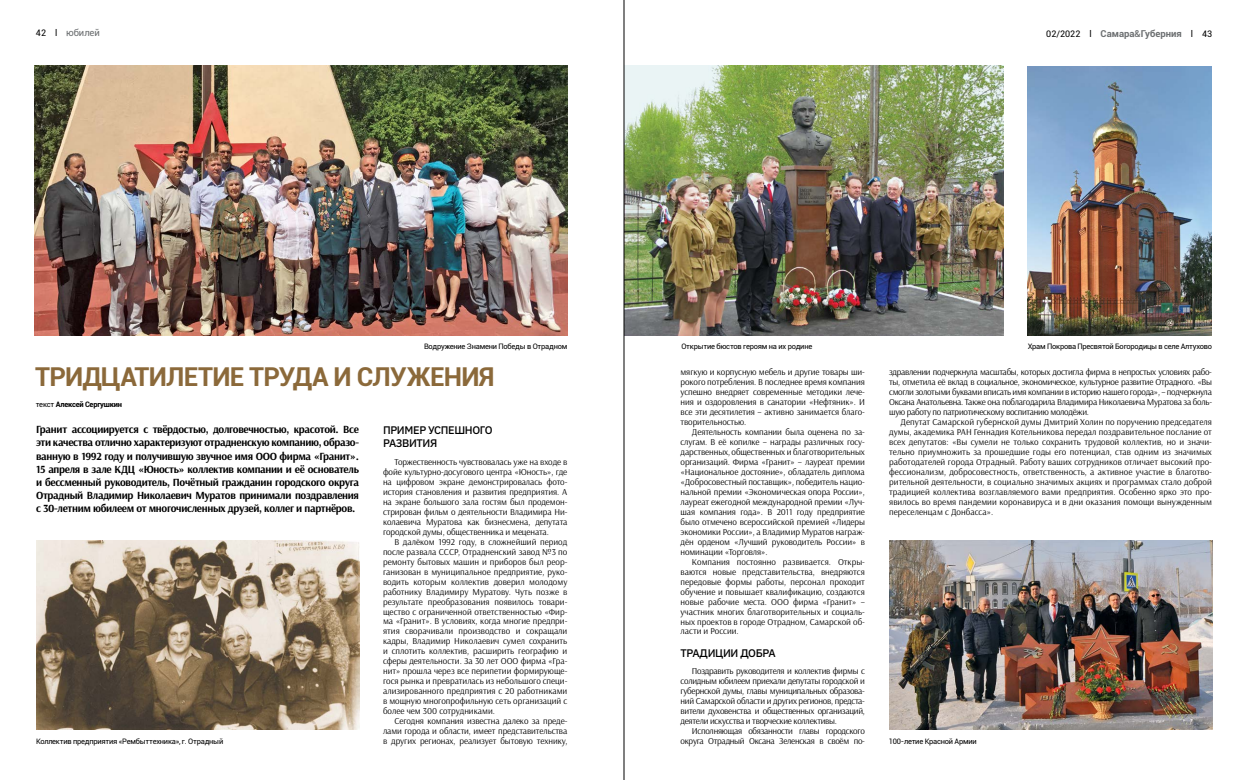
<style>
.page{position:relative;width:1248px;height:780px;background:#fff}
.page>*{position:absolute;margin:0;border:0;box-sizing:border-box;transform-origin:0 0}
.t1{font:700 26px "Roboto";letter-spacing:-.025em;color:#8b693a}
.t2{font:700 11px/13.2px "Arsenal";letter-spacing:-.03em;color:#000;text-align:justify}
.t3{font:600 11px/13px "Aneliza";letter-spacing:-.03em;color:#000}
.t4{font:700 9.5px "Roboto";color:#6c6f71}
.t5{font:9.5px "Roboto";color:#6c6f71}
.t6{font:9px/10px "Arsenal";letter-spacing:-.01em;color:#000;text-align:justify}
.t7{font:9px/10px "Arsenal";letter-spacing:-.03em;color:#000;text-align:right}
.t8{font:7.5px "Roboto";letter-spacing:-.03em;color:#000}
.t9{font:700 7.5px "Roboto";letter-spacing:-.03em;color:#000}
.s1{font-size:9px;color:#000}
.s2{font-weight:400;font-size:9px;color:#000}
.s3{font-weight:500}
.s4{font-weight:400}
</style>
<div class="page">
<img style="left:1027px;top:66px;width:184px;height:269px">
<img style="left:35px;top:66px;width:532px;height:269px">
<img style="left:624px;top:66px;width:379px;height:269px">
<img style="left:36px;top:540px;width:323px;height:189px">
<img style="left:889px;top:540px;width:323px;height:189px">
<hr style="left:623px;top:0;width:1px;height:780px;background:#000">
<p class="t5" style="left:36px;top:26px;width:65px"><span class="s1">42 l</span> юбилей</p>
<p class="t4" style="left:1046px;top:27px;width:167px"><span class="s2">02/2022 l</span> Самара<span class="s3">&amp;</span>Губерния <span class="s2">l 43</span></p>
<p class="t8" style="left:424px;top:341px;width:145px">Водружение Знамени Победы в Отрадном</p>
<p class="t8" style="left:681px;top:341px;width:132px">Открытие бюстов героям на их родине</p>
<p class="t8" style="left:1027px;top:341px;width:186px">Храм Покрова Пресвятой Богородицы в селе Алтухово</p>
<h1 class="t1" style="left:35px;top:358px;width:461px">ТРИДЦАТИЛЕТИЕ ТРУДА И СЛУЖЕНИЯ</h1>
<p class="t9" style="left:36px;top:399px;width:88px"><span class="s4">текст</span> Алексей Сергушкин</p>
<p class="t2" style="left:36px;top:423px;width:324px">Гранит ассоциируется с твёрдостью, долговечностью, красотой. Все эти качества отлично характеризуют отрадненскую компанию, образо&shy;ванную в 1992 году и получившую звучное имя ООО фирма «Гранит».<br>15 апреля в зале КДЦ «Юность» коллектив компании и её основатель и бессменный руководитель, Почётный гражданин городского округа Отрадный Владимир Николаевич Муратов принимали поздравления с 30-летним юбилеем от многочисленных друзей, коллег и партнёров.</p>
<p class="t6" style="left:680px;top:367px;width:186px">мягкую и корпусную мебель и другие товары ши&shy;рокого потребления. В последнее время компания успешно внедряет современные методики лече&shy;ния и оздоровления в санатории «Нефтяник». И все эти десятилетия – активно занимается благо&shy;творительностью.</p>
<p class="t6" style="left:680px;top:427px;width:186px;text-indent:11px">Деятельность компании была оценена по за&shy;слугам. В её копилке – награды различных госу&shy;дарственных, общественных и благотворительных организаций. Фирма «Гранит» – лауреат премии «Национальное достояние», обладатель диплома «Добросовестный поставщик», победитель нацио&shy;нальной премии «Экономическая опора России», лауреат ежегодной международной премии «Луч&shy;шая компания года». В 2011 году предприятие было отмечено всероссийской премией «Лидеры экономики России», а Владимир Муратов награж&shy;дён орденом «Лучший руководитель России» в номинации «Торговля».</p>
<p class="t6" style="left:680px;top:556px;width:186px;text-indent:11px">Компания постоянно развивается. Откры&shy;ваются новые представительства, внедряются передовые формы работы, персонал проходит обучение и повышает квалификацию, создаются новые рабочие места. ООО фирма «Гранит» – участник многих благотворительных и социаль&shy;ных проектов в городе Отрадном, Самарской об&shy;ласти и России.</p>
<p class="t3" style="left:680px;top:646px;width:97px">ТРАДИЦИИ ДОБРА</p>
<p class="t6" style="left:680px;top:666px;width:186px;text-indent:11px">Поздравить руководителя и коллектив фирмы с солидным юбилеем приехали депутаты городской и губернской думы, главы муниципальных образова&shy;ний Самарской области и других регионов, предста&shy;вители духовенства и общественных организаций, деятели искусства и творческие коллективы.</p>
<p class="t7" style="left:680px;top:726px;width:186px">Исполняющая обязанности главы городского округа Отрадный Оксана Зеленская в своём по-</p>
<p class="t6" style="left:889px;top:367px;width:324px">здравлении подчеркнула масштабы, которых достигла фирма в непростых условиях рабо&shy;ты, отметила её вклад в социальное, экономическое, культурное развитие Отрадного. «Вы смогли золотыми буквами вписать имя компании в историю нашего города», – подчеркнула Оксана Анатольевна. Также она поблагодарила Владимира Николаевича Муратова за боль&shy;шую работу по патриотическому воспитанию молодёжи.</p>
<p class="t6" style="left:889px;top:417px;width:324px;text-indent:11px">Депутат Самарской губернской думы Дмитрий Холин по поручению председателя думы, академика РАН Геннадия Котельникова передал поздравительное послание от всех депутатов: «Вы сумели не только сохранить трудовой коллектив, но и значи&shy;тельно приумножить за прошедшие годы его потенциал, став одним из значимых работодателей города Отрадный. Работу ваших сотрудников отличает высокий про&shy;фессионализм, добросовестность, ответственность, а активное участие в благотво&shy;рительной деятельности, в социально значимых акциях и программах стало доброй традицией коллектива возглавляемого вами предприятия. Особенно ярко это про&shy;явилось во время пандемии коронавируса и в дни оказания помощи вынужденным переселенцам с Донбасса».</p>
<p class="t3" style="left:383px;top:422px;width:111px">ПРИМЕР УСПЕШНОГО<br>РАЗВИТИЯ</p>
<p class="t6" style="left:383px;top:457px;width:186px;text-indent:11px">Торжественность чувствовалась уже на входе в фойе культурно-досугового центра «Юность», где на цифровом экране демонстрировалась фото&shy;история становления и развития предприятия. А на экране большого зала гостям был продемон&shy;стрирован фильм о деятельности Владимира Ни&shy;колаевича Муратова как бизнесмена, депутата городской думы, общественника и мецената.</p>
<p class="t6" style="left:383px;top:536px;width:186px;text-indent:11px">В далёком 1992 году, в сложнейший период после развала СССР, Отрадненский завод №3 по ремонту бытовых машин и приборов был реор&shy;ганизован в муниципальное предприятие, руко&shy;водить которым коллектив доверил молодому работнику Владимиру Муратову. Чуть позже в результате преобразования появилось товари&shy;щество с ограниченной ответственностью «Фир&shy;ма «Гранит». В условиях, когда многие предпри&shy;ятия сворачивали производство и сокращали кадры, Владимир Николаевич сумел сохранить и сплотить коллектив, расширить географию и сферы деятельности. За 30 лет ООО фирма «Гра&shy;нит» прошла через все перипетии формирующе&shy;гося рынка и превратилась из небольшого специ&shy;ализированного предприятия с 20 работниками в мощную многопрофильную сеть организаций с более чем 300 сотрудниками.</p>
<p class="t6" style="left:383px;top:716px;width:186px;text-indent:11px">Сегодня компания известна далеко за преде&shy;лами города и области, имеет представительства в других регионах, реализует бытовую технику,</p>
<p class="t8" style="left:36px;top:736px;width:189px">Коллектив предприятия «Рембыттехника», г. Отрадный</p>
<p class="t8" style="left:888px;top:736px;width:89px">100-летие Красной Армии</p>
</div>
